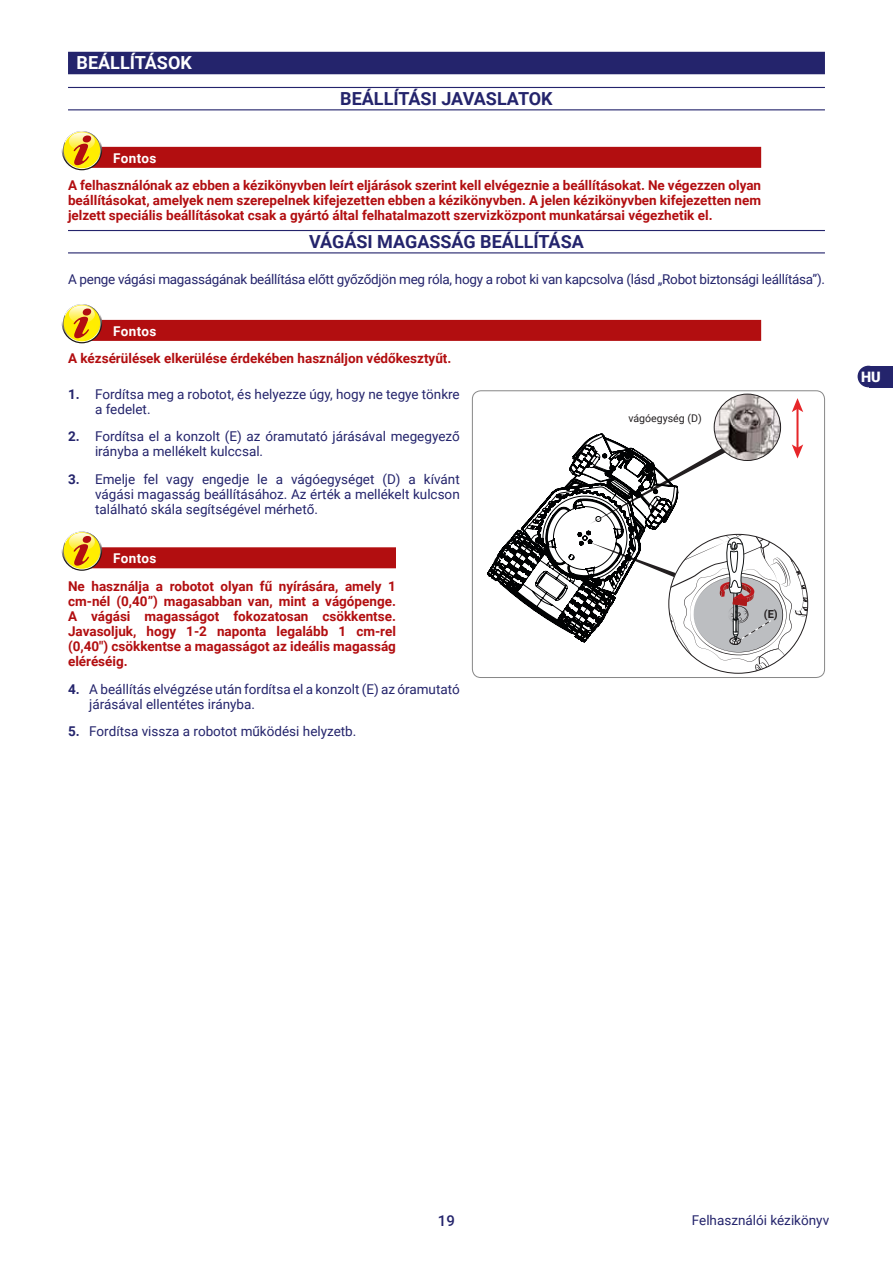
<style>
.page{position:relative;width:893px;height:1263px;background:#fff}
.page>*{position:absolute;margin:0;border:0;box-sizing:border-box;transform-origin:0 0}
.t1{font:700 18px "Roboto";color:#24246c}
.t2{font:700 18px "Roboto";color:#fff}
.t3{font:500 15px "Roboto";color:#24246c}
.t4{font:900 14.4px "Roboto";color:#fff}
.t5{font:700 13.5px/15px "Roboto";color:#b20e10;text-align:justify}
.t6{font:13.5px/15px "Roboto";color:#24246c}
.t7{font:13.5px "Roboto";letter-spacing:-.02em;color:#24246c}
.t8{font:700 13.5px "Roboto";letter-spacing:.03em;color:#fff}
.t9{font:700 11.1px "Roboto";color:#231f20}
.t10{font:10.65px "Roboto";color:#231f20}
.s1{font-weight:700}
</style>
<div class="page">
<div style="left:868px;top:366px;width:25px;height:21px;background:#24246c"></div>
<div style="left:858px;top:366px;width:21px;height:21px;background:#24246c;border-radius:50%"></div>
<div style="left:68px;top:52px;width:757px;height:22px;background:#24246c"></div>
<hr style="left:68px;top:87px;width:757px;height:1px;background:#24246c">
<hr style="left:68px;top:109px;width:757px;height:1px;background:#24246c">
<div style="left:72px;top:147px;width:689px;height:21px;background:#b20e10"></div>
<svg style="left:62px;top:130px;width:40px;height:40px"></svg>
<svg style="left:63px;top:131px;width:38px;height:38px"></svg>
<svg style="left:64px;top:132px;width:36px;height:36px"></svg>
<svg style="left:65px;top:131px;width:34px;height:34px"></svg>
<hr style="left:68px;top:230px;width:757px;height:1px;background:#24246c">
<hr style="left:68px;top:252px;width:757px;height:1px;background:#24246c">
<div style="left:72px;top:320px;width:689px;height:21px;background:#b20e10"></div>
<svg style="left:62px;top:303px;width:40px;height:40px"></svg>
<svg style="left:63px;top:304px;width:38px;height:38px"></svg>
<svg style="left:64px;top:305px;width:36px;height:36px"></svg>
<svg style="left:65px;top:304px;width:34px;height:34px"></svg>
<div style="left:72px;top:547px;width:324px;height:21px;background:#b20e10"></div>
<svg style="left:62px;top:530px;width:40px;height:41px"></svg>
<svg style="left:63px;top:531px;width:38px;height:38px"></svg>
<svg style="left:64px;top:532px;width:36px;height:37px"></svg>
<svg style="left:65px;top:531px;width:34px;height:35px"></svg>
<hr style="left:796px;top:408px;width:2px;height:40px;background:#e62629">
<svg style="left:792px;top:398px;width:11px;height:14px"></svg>
<img style="left:714px;top:394px;width:67px;height:66px;border-radius:33px">
<svg style="left:487px;top:434px;width:321px;height:239px"></svg>
<div style="left:472px;top:390px;width:353px;height:288px;border:1px solid #878787;border-radius:9px"></div>
<h1 class="t2" style="left:77px;top:50px;width:117px">BEÁLLÍTÁSOK</h1>
<h1 class="t1" style="left:340px;top:86px;width:214px">BEÁLLÍTÁSI JAVASLATOK</h1>
<p class="t8" style="left:113px;top:148px;width:45px">Fontos</p>
<p class="t5" style="left:68px;top:178px;width:695px">A felhasználónak az ebben a kézikönyvben leírt eljárások szerint kell elvégeznie a beállításokat. Ne végezzen olyan beállításokat, amelyek nem szerepelnek kifejezetten ebben a kézikönyvben. A jelen kézikönyvben kifejezetten nem jelzett speciális beállításokat csak a gyártó által felhatalmazott szervizközpont munkatársai végezhetik el.</p>
<h1 class="t1" style="left:309px;top:229px;width:276px">VÁGÁSI MAGASSÁG BEÁLLÍTÁSA</h1>
<p class="t7" style="left:68px;top:270px;width:758px">A penge vágási magasságának beállítása előtt győződjön meg róla, hogy a robot ki van kapcsolva (lásd „Robot biztonsági leállítása”).</p>
<p class="t8" style="left:113px;top:321px;width:45px">Fontos</p>
<p class="t5" style="left:68px;top:351px;width:385px">A kézsérülések elkerülése érdekében használjon védőkesztyűt.</p>
<p class="t6" style="left:95px;top:386px;width:366px;text-indent:-27px"><span class="s1">1.</span> Fordítsa meg a robotot, és helyezze úgy, hogy ne tegye tönkre a fedelet.</p>
<p class="t6" style="left:95px;top:428px;width:366px;text-indent:-27px"><span class="s1">2.</span> Fordítsa el a konzolt (E) az óramutató járásával megegyező irányba a mellékelt kulccsal.</p>
<p class="t6" style="left:95px;top:471px;width:366px;text-align:justify;text-indent:-27px"><span class="s1">3.</span> Emelje fel vagy engedje le a vágóegységet (D) a kívánt vágási magasság beállításához. Az érték a mellékelt kulcson található skála segítségével mérhető.</p>
<p class="t8" style="left:113px;top:549px;width:45px">Fontos</p>
<p class="t5" style="left:68px;top:578px;width:329px">Ne használja a robotot olyan fű nyírására, amely 1 cm-nél (0,40”) magasabban van, mint a vágópenge.<br>A vágási magasságot fokozatosan csökkentse.<br>Javasoljuk, hogy 1-2 naponta legalább 1 cm-rel (0,40") csökkentse a magasságot az ideális magasság eléréséig.</p>
<p class="t6" style="left:89px;top:681px;width:372px;text-indent:-21px"><span class="s1">4.</span> A beállítás elvégzése után fordítsa el a konzolt (E) az óramutató járásával ellentétes irányba.</p>
<p class="t6" style="left:68px;top:723px;width:290px"><span class="s1">5.</span> Fordítsa vissza a robotot működési helyzetb.</p>
<p class="t10" style="left:628px;top:411px;width:75px">vágóegység (D)</p>
<p class="t9" style="left:764px;top:606px;width:16px">(E)</p>
<p class="t4" style="left:861px;top:367px;width:21px">HU</p>
<p class="t3" style="left:438px;top:1210px;width:19px">19</p>
<p class="t6" style="left:692px;top:1212px;width:139px">Felhasználói kézikönyv</p>
</div>
